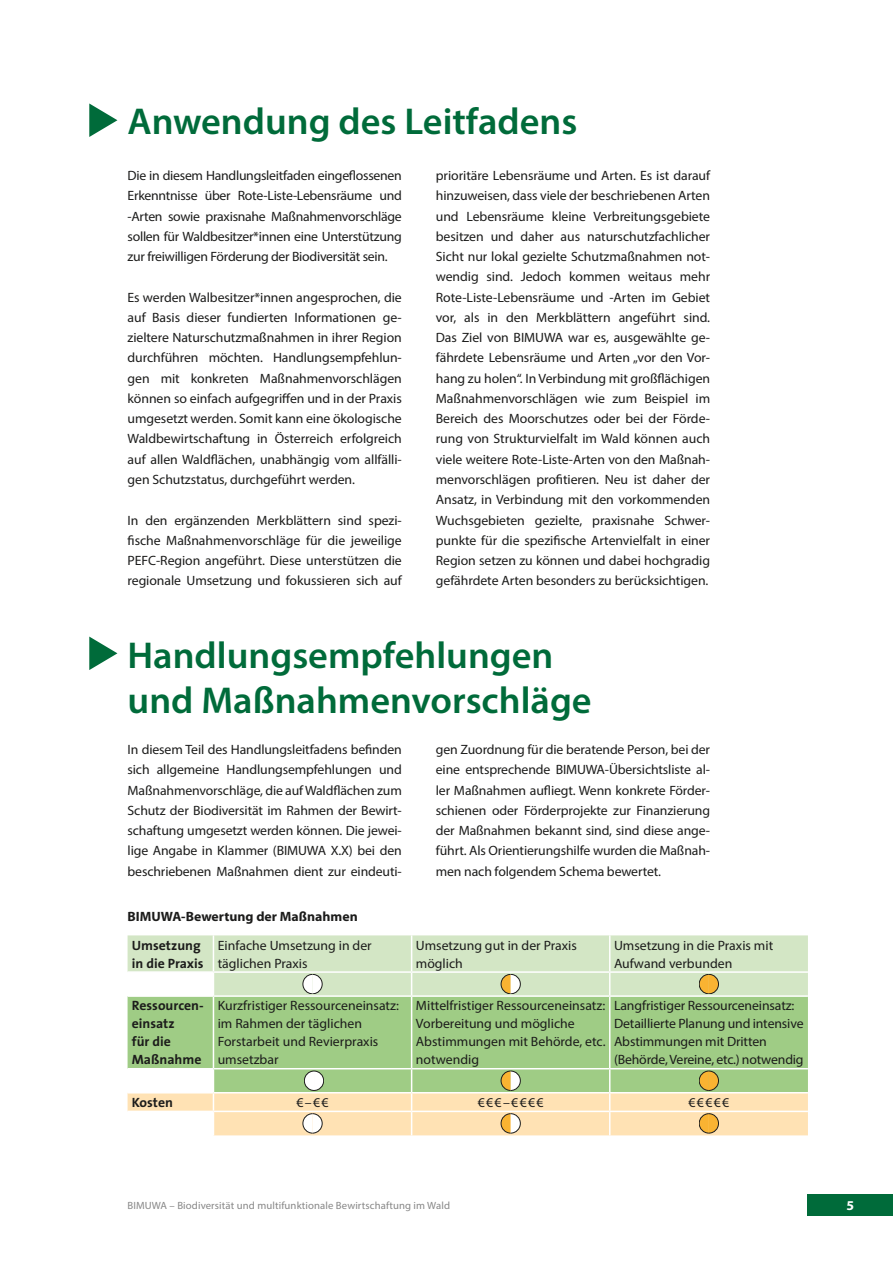
<style>
.page{position:relative;width:893px;height:1263px;background:#fff}
.page>*{position:absolute;margin:0;border:0;box-sizing:border-box;transform-origin:0 0}
.t1{font:600 37.5px/45px "Myriad Pro";color:#006b3a}
.t2{font:13.5px/20.2px "Myriad Pro";letter-spacing:-.005em;color:#1c1c1b;text-align:justify}
.t3{font:13.5px/18px "The Sans CV Bold";color:#1c1c1b}
.t4{font:700 13.5px "Myriad Pro";color:#1c1c1b}
.t5{font:700 13.5px "Myriad Pro";color:#fff}
.t6{font:10.5px "Myriad Pro";letter-spacing:.01em;color:#878787}
</style>
<div class="page">
<div style="left:808px;top:1195px;width:85px;height:21px;background:#006b3a"></div>
<svg style="left:89px;top:103px;width:28px;height:34px"></svg>
<svg style="left:89px;top:636px;width:28px;height:34px"></svg>
<div style="left:128px;top:997px;width:680px;height:71px;background:#9fcc85"></div>
<hr style="left:213px;top:997px;width:1px;height:71px;background:#fff">
<hr style="left:411px;top:997px;width:1px;height:71px;background:#fff">
<hr style="left:609px;top:997px;width:1px;height:71px;background:#fff">
<svg style="left:128px;top:935px;width:680px;height:61px;background:#d6e7c8"></svg>
<svg style="left:128px;top:1069px;width:680px;height:66px;background:#e2deaf"></svg>
<h1 class="t1" style="left:128px;top:100px;width:451px">Anwendung des Leitfadens</h1>
<p class="t2" style="left:128px;top:166px;width:276px">Die in diesem Handlungsleitfaden eingeflossenen Erkenntnisse über Rote-Liste-Lebensräume und -Arten sowie praxisnahe Maßnahmenvorschläge sollen für Waldbesitzer*innen eine Unterstützung zur freiwilligen Förderung der Biodiversität sein.</p>
<p class="t2" style="left:128px;top:288px;width:276px">Es werden Walbesitzer*innen angesprochen, die auf Basis dieser fundierten Informationen ge&shy;zieltere Naturschutzmaßnahmen in ihrer Region durchführen möchten. Handlungsempfehlun&shy;gen mit konkreten Maßnahmenvorschlägen können so einfach aufgegriffen und in der Praxis umgesetzt werden. Somit kann eine ökologische Waldbewirtschaftung in Österreich erfolgreich auf allen Waldflächen, unabhängig vom allfälli&shy;gen Schutz status, durchgeführt werden.</p>
<p class="t2" style="left:128px;top:510px;width:276px">In den ergänzenden Merkblättern sind spezi&shy;fische Maßnahmenvorschläge für die jeweilige PEFC-Region angeführt. Diese unterstützen die regionale Umsetzung und fokussieren sich auf</p>
<p class="t2" style="left:436px;top:166px;width:276px">prioritäre Lebensräume und Arten. Es ist darauf hinzuweisen, dass viele der beschriebenen Arten und Lebensräume kleine Verbreitungsgebiete besitzen und daher aus naturschutzfachlicher Sicht nur lokal gezielte Schutzmaßnahmen not&shy;wendig sind. Jedoch kommen weitaus mehr Rote-Liste-Lebensräume und -Arten im Gebiet vor, als in den Merkblättern angeführt sind.<br>Das Ziel von BIMUWA war es, ausgewählte ge&shy;fährdete Lebensräume und Arten „vor den Vor&shy;hang zu holen“. In Verbindung mit großflächigen Maßnahmenvorschlägen wie zum Beispiel im Bereich des Moorschutzes oder bei der Förde&shy;rung von Strukturvielfalt im Wald können auch viele weitere Rote-Liste-Arten von den Maßnah&shy;menvorschlägen profitieren. Neu ist daher der Ansatz, in Verbindung mit den vorkommenden Wuchsgebieten gezielte, praxisnahe Schwer&shy;punkte für die spezifische Artenvielfalt in einer Region setzen zu können und dabei hochgradig gefährdete Arten besonders zu berücksichtigen.</p>
<h1 class="t1" style="left:128px;top:633px;width:466px">Handlungsempfehlungen und Maßnahmenvorschläge</h1>
<p class="t2" style="left:128px;top:740px;width:276px">In diesem Teil des Handlungsleitfadens befinden sich allgemeine Handlungsempfehlungen und Maßnahmenvorschläge, die auf Waldflächen zum Schutz der Biodiversität im Rahmen der Bewirt&shy;schaftung umgesetzt werden können. Die jewei&shy;lige Angabe in Klammer (BIMUWA X.X) bei den beschriebenen Maßnahmen dient zur eindeuti-</p>
<p class="t2" style="left:436px;top:740px;width:276px">gen Zuordnung für die beratende Person, bei der eine entsprechende BIMUWA-Übersichtsliste al&shy;ler Maßnahmen aufliegt. Wenn konkrete Förder&shy;schienen oder Förderprojekte zur Finanzierung der Maßnahmen bekannt sind, sind diese ange&shy;führt. Als Orien tierungshilfe wurden die Maßnah&shy;men nach folgendem Schema bewertet.</p>
<p class="t4" style="left:128px;top:909px;width:232px">BIMUWA-Bewertung der Maßnahmen</p>
<p class="t3" style="left:132px;top:937px;width:73px">Umsetzung in die Praxis</p>
<p class="t2" style="left:218px;top:937px;width:156px;line-height:18px">Einfache Umsetzung in der täglichen Praxis</p>
<p class="t2" style="left:416px;top:937px;width:163px;line-height:18px">Umsetzung gut in der Praxis möglich</p>
<p class="t2" style="left:614px;top:937px;width:161px;line-height:18px">Umsetzung in die Praxis mit<br>Aufwand verbunden</p>
<p class="t3" style="left:132px;top:998px;width:73px">Ressourcen&shy;einsatz<br>für die<br>Maßnahme</p>
<p class="t2" style="left:218px;top:997px;width:183px;line-height:18px;text-align:left">Kurzfristiger Ressourcen einsatz: im Rahmen der täglichen<br>Forstarbeit und Revierpraxis umsetzbar</p>
<p class="t2" style="left:416px;top:997px;width:191px;line-height:18px;text-align:left">Mittelfristiger Ressourceneinsatz:<br>Vorbereitung und mögliche<br>Abstimmungen mit Behörde, etc. notwendig</p>
<p class="t2" style="left:614px;top:997px;width:191px;line-height:18px;text-align:left">Langfristiger Ressourceneinsatz:<br>Detaillierte Planung und intensive Abstimmungen mit Dritten (Behörde, Vereine, etc.) notwendig</p>
<p class="t3" style="left:132px;top:1094px;width:43px">Kosten</p>
<p class="t2" style="left:296px;top:1093px;width:34px">€–€€</p>
<p class="t2" style="left:478px;top:1093px;width:68px">€€€–€€€€</p>
<p class="t2" style="left:688px;top:1093px;width:42px">€€€€€</p>
<p class="t6" style="left:128px;top:1200px;width:324px">BIMUWA – Biodiversität und multifunktionale Bewirtschaftung im Wald</p>
<p class="t5" style="left:847px;top:1198px;width:9px">5</p>
</div>
